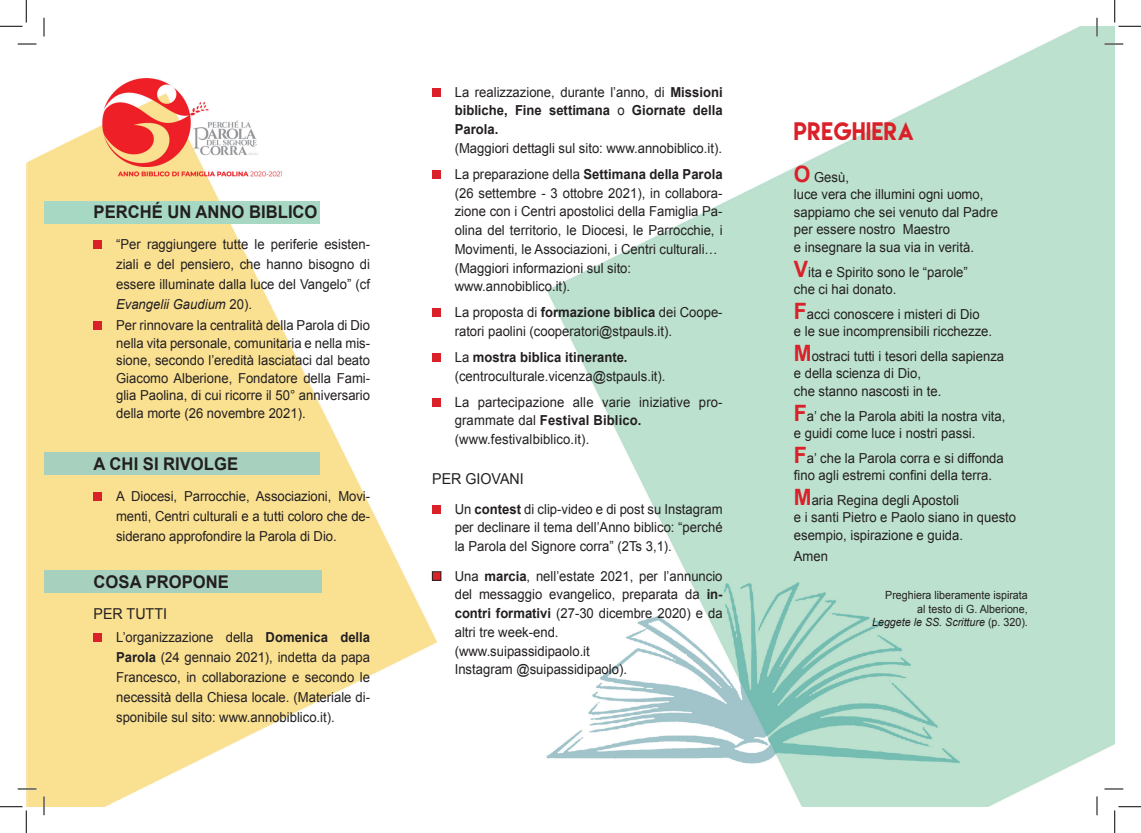
<style>
.page{position:relative;width:1141px;height:833px;background:#fff}
.page>*{position:absolute;margin:0;border:0;box-sizing:border-box;transform-origin:0 0}
.t1{font:22.5px "Lemon Milk";letter-spacing:.025em;color:#da212a;scale:.95 1}
.t2{font:700 17.5px "Arial";color:#231f20;scale:.95 1}
.t3{font:15px "Arial";color:#231f20;scale:.95 1}
.t4{font:13.75px/18.8px "Arial";color:#231f20;scale:.95 1}
.t5{font:700 13.75px/18.8px "Arial";color:#231f20;text-align:justify;scale:.95 1}
.t6{font:11.25px/13.5px "Arial";color:#231f20;text-align:right;scale:.95 1}
.s1{font-style:italic}
.s2{font-weight:700}
.s3{font-weight:400}
.s4{font-weight:700;font-size:22.5px;color:#da212a}
</style>
<div class="page">
<img style="left:26px;top:26px;width:1088px;height:780px">
<div style="left:432px;top:88px;width:9px;height:8px;background:#da212a"></div>
<div style="left:432px;top:170px;width:9px;height:9px;background:#da212a"></div>
<div style="left:432px;top:308px;width:9px;height:9px;background:#da212a"></div>
<div style="left:432px;top:353px;width:9px;height:9px;background:#da212a"></div>
<div style="left:432px;top:397px;width:9px;height:9px;background:#da212a"></div>
<div style="left:432px;top:504px;width:9px;height:9px;background:#da212a"></div>
<div style="left:432px;top:571px;width:9px;height:9px;background:#da212a"></div>
<div style="left:432px;top:571px;width:9px;height:9px;border:1px solid #231f20"></div>
<div style="left:44px;top:201px;width:276px;height:22px;background:#a6d8c4"></div>
<div style="left:44px;top:452px;width:276px;height:23px;background:#a7d0bf"></div>
<div style="left:44px;top:570px;width:277px;height:22px;background:#a7d0bf"></div>
<div style="left:94px;top:240px;width:8px;height:9px;background:#da212a"></div>
<div style="left:94px;top:321px;width:8px;height:9px;background:#da212a"></div>
<div style="left:94px;top:491px;width:8px;height:9px;background:#da212a"></div>
<div style="left:94px;top:633px;width:8px;height:8px;background:#da212a"></div>
<svg style="left:18px;top:43px;width:18px;height:2px"></svg>
<svg style="left:1104px;top:43px;width:19px;height:2px"></svg>
<svg style="left:18px;top:787px;width:18px;height:2px"></svg>
<svg style="left:1104px;top:787px;width:19px;height:2px"></svg>
<svg style="left:43px;top:18px;width:2px;height:18px"></svg>
<svg style="left:43px;top:796px;width:2px;height:18px"></svg>
<svg style="left:1096px;top:18px;width:1px;height:18px"></svg>
<svg style="left:1096px;top:796px;width:1px;height:18px"></svg>
<svg style="left:0;top:0;width:27px;height:27px"></svg>
<svg style="left:0;top:806px;width:27px;height:26px"></svg>
<svg style="left:1114px;top:0;width:26px;height:27px"></svg>
<svg style="left:1114px;top:806px;width:26px;height:26px"></svg>
<p class="t2" style="left:94px;top:199px;width:237px">PERCHÉ UN ANNO BIBLICO</p>
<p class="t4" style="left:116px;top:234px;width:269px;line-height:20.2px">“Per raggiungere tutte le periferie esisten&shy;ziali e del pensiero, che hanno bisogno di essere illuminate dalla luce del Vangelo” (cf <span class="s1">Evangelii Gaudium</span> 20).<br>Per rinnovare la centralità della Parola di Dio</p>
<p class="t4" style="left:116px;top:333px;width:269px;line-height:17.5px;text-align:justify">nella vita personale, comunitaria e nella mis&shy;sione, secondo l’eredità lasciataci dal beato Giacomo Alberione, Fondatore della Fami&shy;glia Paolina, di cui ricorre il 50° anniversario della morte (26 novembre 2021).</p>
<p class="t2" style="left:94px;top:451px;width:154px">A CHI SI RIVOLGE</p>
<p class="t4" style="left:116px;top:485px;width:269px;line-height:20px;text-align:justify">A Diocesi, Parrocchie, Associazioni, Movi&shy;menti, Centri culturali e a tutti coloro che de&shy;siderano approfondire la Parola di Dio.</p>
<p class="t2" style="left:94px;top:569px;width:144px">COSA PROPONE</p>
<p class="t3" style="left:94px;top:602px;width:79px">PER TUTTI</p>
<p class="t4" style="left:116px;top:626px;width:269px;line-height:20px;text-align:justify">L’organizzazione della <span class="s2">Domenica della Parola</span> (24 gennaio 2021), indetta da papa Francesco, in collaborazione e secondo le necessità della Chiesa locale. (Materiale di&shy;sponibile sul sito: www.annobiblico.it).</p>
<p class="t5" style="left:454px;top:82px;width:283px"><span class="s3">La realizzazione, durante l’anno, di</span> Missioni bibliche, Fine settimana <span class="s3">o</span> Giornate della Parola.</p>
<p class="t4" style="left:454px;top:135px;width:283px;line-height:25.9px">(Maggiori dettagli sul sito: www.annobiblico.it).<br>La preparazione della <span class="s2">Settimana della Parola</span></p>
<p class="t4" style="left:454px;top:183px;width:283px">(26 settembre - 3 ottobre 2021), in collabora&shy;zione con i Centri apostolici della Famiglia Pa&shy;olina del territorio, le Diocesi, le Parrocchie, i Movimenti, le Associazioni, i Centri culturali… (Maggiori informazioni sul sito: www.annobiblico.it).</p>
<p class="t4" style="left:454px;top:303px;width:283px">La proposta di <span class="s2">formazione biblica</span> dei Coope&shy;ratori paolini (cooperatori@stpauls.it).</p>
<p class="t4" style="left:454px;top:347px;width:223px">La <span class="s2">mostra biblica itinerante. </span>(centroculturale.vicenza@stpauls.it).</p>
<p class="t4" style="left:454px;top:392px;width:283px">La partecipazione alle varie iniziative pro&shy;grammate dal <span class="s2">Festival Biblico. </span>(www.festivalbiblico.it).</p>
<p class="t3" style="left:432px;top:468px;width:98px">PER GIOVANI</p>
<p class="t4" style="left:454px;top:499px;width:283px;text-align:justify">Un <span class="s2">contest</span> di clip-video e di post su Instagram per declinare il tema dell’Anno biblico: “perché la Parola del Signore corra” (2Ts 3,1).</p>
<p class="t4" style="left:454px;top:566px;width:283px">Una <span class="s2">marcia</span>, nell’estate 2021, per l’annuncio del messaggio evangelico, preparata da <span class="s2">in&shy;contri formativi</span> (27-30 dicembre 2020) e da altri tre week-end.<br>(www.suipassidipaolo.it<br>Instagram @suipassidipaolo).</p>
<h1 class="t1" style="left:793px;top:115px;width:128px">PREGHIERA</h1>
<p class="t4" style="left:793px;top:168px;width:216px;line-height:17.5px"><span class="s4">O</span> Gesù,<br>luce vera che illumini ogni uomo, sappiamo che sei venuto dal Padre per essere nostro Maestro<br>e insegnare la sua via in verità.</p>
<p class="t4" style="left:793px;top:263px;width:185px;line-height:17.5px"><span class="s4">V</span>ita e Spirito sono le “parole” che ci hai donato.</p>
<p class="t4" style="left:793px;top:305px;width:210px;line-height:17.5px"><span class="s4">F</span>acci conoscere i misteri di Dio<br>e le sue incomprensibili ricchezze.</p>
<p class="t4" style="left:793px;top:347px;width:223px;line-height:17.5px"><span class="s4">M</span>ostraci tutti i tesori della sapienza e della scienza di Dio,<br>che stanno nascosti in te.</p>
<p class="t4" style="left:793px;top:406px;width:224px;line-height:17.5px"><span class="s4">F</span>a’ che la Parola abiti la nostra vita, e guidi come luce i nostri passi.</p>
<p class="t4" style="left:793px;top:448px;width:222px;line-height:17.5px"><span class="s4">F</span>a’ che la Parola corra e si diffonda fino agli estremi confini della terra.</p>
<p class="t4" style="left:793px;top:491px;width:235px;line-height:17.5px"><span class="s4">M</span>aria Regina degli Apostoli<br>e i santi Pietro e Paolo siano in questo esempio, ispirazione e guida.</p>
<p class="t4" style="left:793px;top:546px;width:37px">Amen</p>
<p class="t6" style="left:872px;top:588px;width:165px">Preghiera liberamente ispirata<br>al testo di G. Alberione,<br><span class="s1">Leggete le SS. Scritture</span> (p. 320).</p>
</div>
